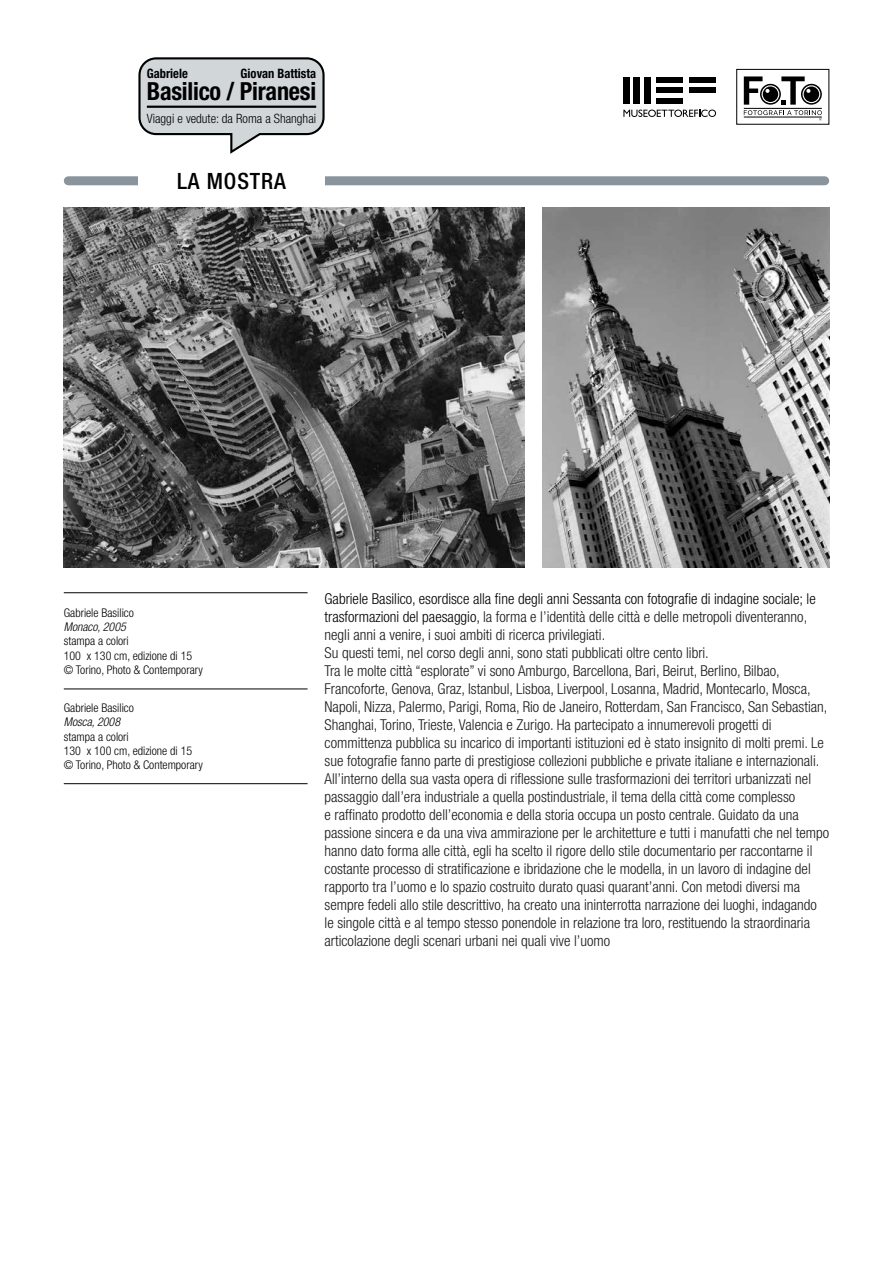
<style>
.page{position:relative;width:893px;height:1263px;background:#fff}
.page>*{position:absolute;margin:0;border:0;box-sizing:border-box;transform-origin:0 0}
.t1{font:700 condensed 24.9px "Helvetica Neue LT Std";letter-spacing:-.01em;color:#000}
.t2{font:500 condensed 22.5px "Helvetica Neue LT Std";letter-spacing:.04em;color:#000}
.t3{font:300 condensed 15px/18px "Helvetica Neue LT Std";color:#1a1a1a}
.t4{font:300 condensed 12.9px "Helvetica Neue LT Std";color:#000}
.t5{font:700 condensed 12.9px "Helvetica Neue LT Std";color:#000}
.t6{font:300 condensed 12px/14.4px "Helvetica Neue LT Std";color:#000}
.t7{font:italic 300 condensed 12px "Helvetica Neue LT Std";color:#000}
.s1{color:#000}
.s2{color:#00389c}
</style>
<div class="page">
<div style="left:68px;top:176px;width:757px;height:9px;background:#8a949c"></div>
<div style="left:138px;top:154px;width:187px;height:54px;background:#fff"></div>
<hr style="left:64px;top:592px;width:244px;height:1px;background:#000">
<img style="left:543px;top:208px;width:286px;height:359px">
<img style="left:64px;top:208px;width:461px;height:359px">
<svg style="left:138px;top:57px;width:187px;height:97px"></svg>
<hr style="left:147px;top:106px;width:169px;height:2px;background:#000">
<svg style="left:623px;top:110px;width:93px;height:7px"></svg>
<div style="left:623px;top:77px;width:6px;height:27px;background:#000"></div>
<div style="left:634px;top:77px;width:6px;height:27px;background:#000"></div>
<div style="left:644px;top:77px;width:6px;height:27px;background:#000"></div>
<div style="left:656px;top:77px;width:27px;height:5px;background:#000"></div>
<div style="left:656px;top:87px;width:27px;height:6px;background:#000"></div>
<div style="left:656px;top:98px;width:27px;height:6px;background:#000"></div>
<div style="left:689px;top:77px;width:27px;height:5px;background:#000"></div>
<div style="left:689px;top:87px;width:27px;height:6px;background:#000"></div>
<div style="left:736px;top:69px;width:93px;height:56px;border:1px solid #000"></div>
<svg style="left:744px;top:76px;width:78px;height:45px"></svg>
<hr style="left:64px;top:783px;width:244px;height:1px;background:#000">
<hr style="left:64px;top:689px;width:244px;height:1px;background:#000">
<p class="t5" style="left:147px;top:65px;width:43px">Gabriele</p>
<p class="t5" style="left:241px;top:65px;width:77px">Giovan Battista</p>
<p class="t4" style="left:147px;top:111px;width:171px">Viaggi e vedute: da Roma a Shanghai</p>
<h1 class="t1" style="left:147px;top:76px;width:171px">Basilico / Piranesi</h1>
<h2 class="t2" style="left:177px;top:167px;width:110px">LA MOSTRA</h2>
<p class="t6" style="left:64px;top:605px;width:72px">Gabriele Basilico</p>
<p class="t7" style="left:64px;top:620px;width:64px">Monaco, 2005</p>
<p class="t6" style="left:64px;top:634px;width:141px">stampa a colori<br>100 x 130 cm, edizione di 15 © Torino, Photo &amp; Contemporary</p>
<p class="t6" style="left:64px;top:700px;width:72px">Gabriele Basilico</p>
<p class="t7" style="left:64px;top:715px;width:58px">Mosca, 2008</p>
<p class="t6" style="left:64px;top:729px;width:141px">stampa a colori<br>130 x 100 cm, edizione di 15 © Torino, Photo &amp; Contemporary</p>
<p class="t3" style="left:325px;top:589px;width:506px"><span class="s1">Gabriele Basilico, esordisce alla fine degli anni Sessanta con fotografie di indagine sociale; le trasformazioni del paesaggio,</span> la forma e l’identità delle città e delle metropoli diventeranno, negli anni a venire, i suoi ambiti di ricerca privilegiati.<br>Su questi temi, nel corso degli anni, sono stati pubblicati oltre cento libri.<br>Tra le molte città “esplorate” vi sono Amburgo, Barcellona, Bari, Beirut, Berlino, Bilbao, Francoforte, Genova, Graz, Istanbul, Lisboa, Liverpool, Losanna, Madrid, Montecarlo, Mosca, Napoli, Nizza, Palermo, Parigi, Roma, Rio de Janeiro, Rotterdam, San Francisco, San Sebastian, Shanghai, Torino, Trieste, Valencia e Zurigo. Ha partecipato a innumerevoli progetti di committenza pubblica su incarico di importanti istituzioni ed è stato insignito di molti premi<span class="s2">.</span> Le sue fotografie fanno parte di prestigiose collezioni pubbliche e private italiane e internazionali.<br>All’interno della sua vasta opera di riflessione sulle trasformazioni dei territori urbanizzati nel passaggio dall’era industriale a quella postindustriale, il tema della città come complesso<br>e raffinato prodotto dell’economia e della storia occupa un posto centrale. Guidato da una passione sincera e da una viva ammirazione per le architetture e tutti i manufatti che nel tempo hanno dato forma alle città, egli ha scelto il rigore dello stile documentario per raccontarne il costante processo di stratificazione e ibridazione che le modella, in un lavoro di indagine del rapporto tra l’uomo e lo spazio costruito durato quasi quarant’anni. Con metodi diversi ma sempre fedeli allo stile descrittivo, ha creato una ininterrotta narrazione dei luoghi, indagando le singole città e al tempo stesso ponendole in relazione tra loro, restituendo la straordinaria articolazione degli scenari urbani nei quali vive l’uomo</p>
</div>
